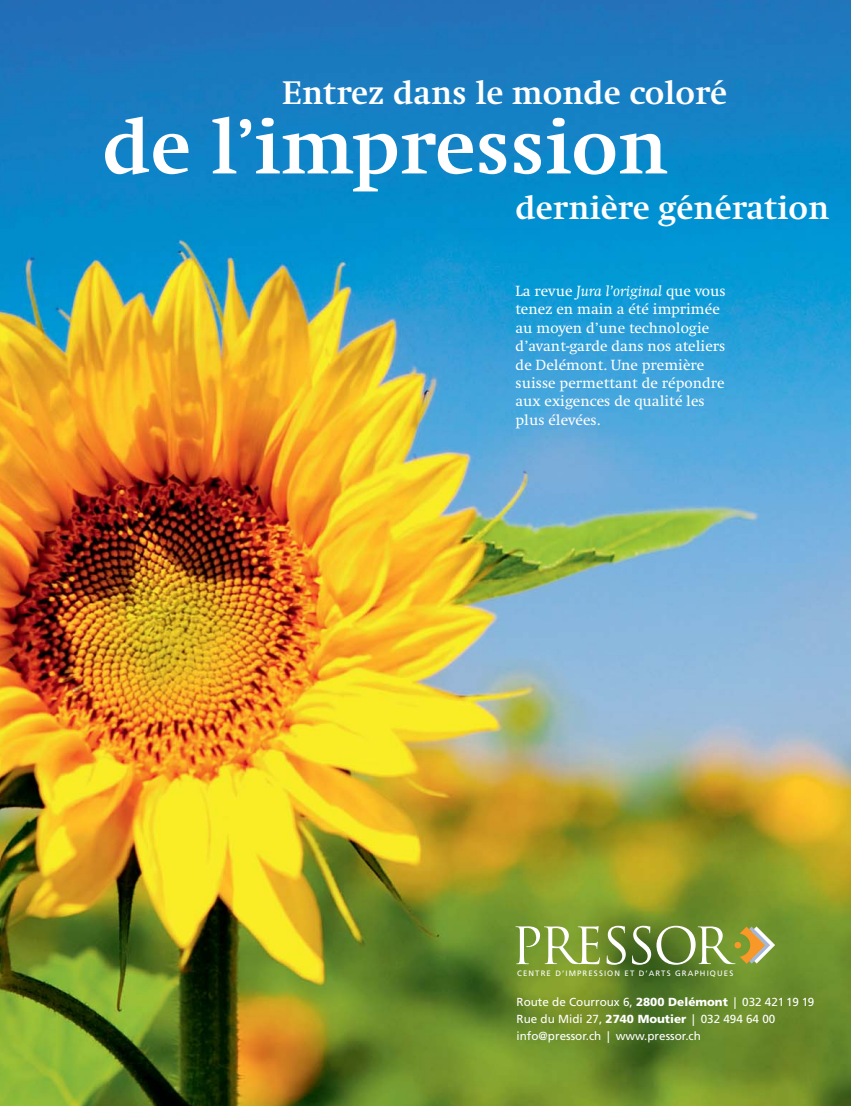
<style>
.page{position:relative;width:851px;height:1106px;background:#fff}
.page>*{position:absolute;margin:0;border:0;box-sizing:border-box;transform-origin:0 0}
.t1{font:700 80.4px "Swift EF";color:#fff}
.t2{font:700 33.9px "Swift EF";color:#fff}
.t3{font:15.3px/18.5px "Swift EF";color:#fff}
.t4{font:11.7px/16.8px "Frutiger LT Std";color:#fff}
.t5{font:7.8px "Frutiger";letter-spacing:.14em;color:#fff}
.s1{font-style:italic}
.s2{font-weight:900}
</style>
<div class="page">
<img style="left:0;top:0;width:850px;height:1105px">
<svg style="left:515px;top:926px;width:84px;height:38px"></svg>
<svg style="left:606px;top:925px;width:19px;height:39px"></svg>
<svg style="left:632px;top:925px;width:143px;height:39px"></svg>
<h2 class="t2" style="left:282px;top:79px;width:446px">Entrez dans le monde coloré</h2>
<h1 class="t1" style="left:102px;top:115px;width:567px">de l’impression</h1>
<h2 class="t2" style="left:515px;top:194px;width:315px">dernière génération</h2>
<p class="t3" style="left:515px;top:283px;width:212px">La revue <span class="s1">Jura l’original</span> que vous tenez en main a été imprimée au moyen d’une technologie d’avant-garde dans nos ateliers de Delémont. Une première suisse permettant de répondre aux exigences de qualité les plus élevées.</p>
<p class="t5" style="left:517px;top:970px;width:217px">CENTRE D’IMPRESSION ET D’ARTS GRAPHIQUES</p>
<p class="t4" style="left:516px;top:993px;width:299px">Route de Courroux 6, <span class="s2">2800 Delémont</span> | 032 421 19 19<br>Rue du Midi 27, <span class="s2">2740 Moutier</span> | 032 494 64 00 info@pressor.ch | www.pressor.ch</p>
</div>
